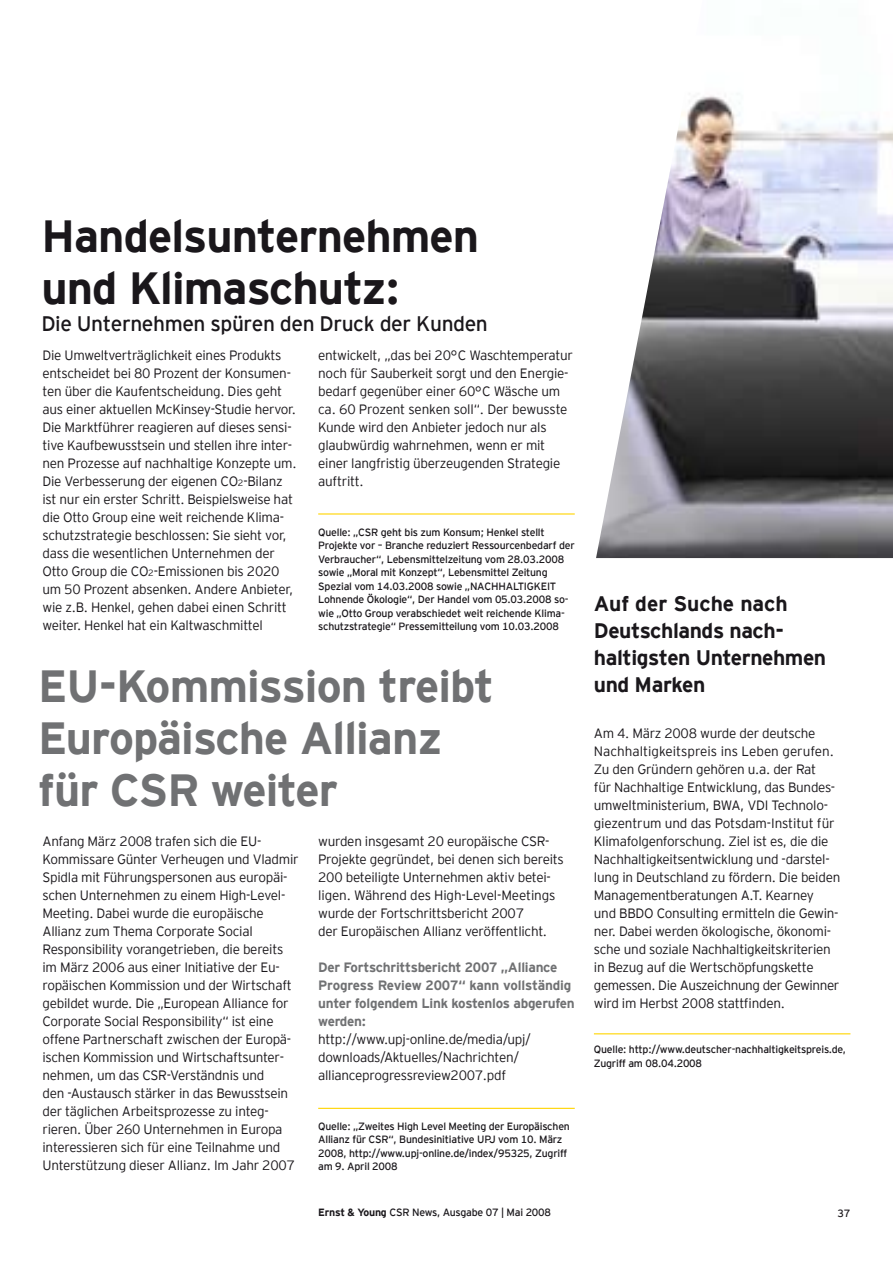
<style>
.page{position:relative;width:893px;height:1263px;background:#fff}
.page>*{position:absolute;margin:0;border:0;box-sizing:border-box;transform-origin:0 0}
.t1{font:700 45px/51.8px "EY Interstate";letter-spacing:-.02em;color:#707173}
.t2{font:700 45px/51.8px "EY Interstate";letter-spacing:-.02em;color:#1a171b}
.t3{font:700 21px/27px "EY Interstate";letter-spacing:-.02em;color:#1a171b}
.t4{font:21px "EY Interstate";letter-spacing:-.02em;color:#1a171b}
.t5{font:300 13.5px/18px "EY Interstate";letter-spacing:-.02em;color:#1a171b}
.t6{font:700 13.5px/18px "EY Interstate";letter-spacing:-.02em;color:#707173}
.t7{font:10.5px/13.5px "EY Interstate";letter-spacing:-.02em;color:#1a171b}
.s1{font-size:9px}
.s2{font-weight:700}
</style>
<div class="page">
<img style="left:596px;top:95px;width:297px;height:463px">
<hr style="left:318px;top:1108px;width:257px;height:1px;background:#ffd500">
<hr style="left:318px;top:513px;width:257px;height:1px;background:#ffd500">
<hr style="left:594px;top:1033px;width:256px;height:1px;background:#ffd500">
<h1 class="t2" style="left:41px;top:207px;width:439px">Handelsunternehmen und Klimaschutz:</h1>
<h2 class="t4" style="left:41px;top:308px;width:448px">Die Unternehmen spüren den Druck der Kunden</h2>
<p class="t5" style="left:43px;top:345px;width:256px">Die Umweltverträglichkeit eines Produkts entscheidet bei 80 Prozent der Konsumen&shy;ten über die Kaufentscheidung. Dies geht aus einer aktuellen McKinsey-Studie hervor.<br>Die Marktführer reagieren auf dieses sensi&shy;tive Kaufbewusstsein und stellen ihre inter&shy;nen Prozesse auf nachhaltige Konzepte um.<br>Die Verbesserung der eigenen CO<span class="s1">2</span>-Bilanz ist nur ein erster Schritt. Beispielsweise hat die Otto Group eine weit reichende Klima&shy;schutzstrategie beschlossen: Sie sieht vor, dass die wesentlichen Unternehmen der Otto Group die CO<span class="s1">2</span>-Emissionen bis 2020 um 50 Prozent absenken. Andere Anbieter, wie z.B. Henkel, gehen dabei einen Schritt weiter. Henkel hat ein Kaltwaschmittel</p>
<p class="t5" style="left:318px;top:345px;width:256px">entwickelt, „das bei 20°C Waschtemperatur noch für Sauberkeit sorgt und den Energie&shy;bedarf gegenüber einer 60°C Wäsche um ca. 60 Prozent senken soll“. Der bewusste Kunde wird den Anbieter jedoch nur als glaubwürdig wahrnehmen, wenn er mit einer langfristig überzeugenden Strategie auftritt.</p>
<p class="t7" style="left:318px;top:524px;width:258px">Quelle: „CSR geht bis zum Konsum; Henkel stellt Projekte vor – Branche reduziert Ressourcenbedarf der Verbraucher“, Lebensmittelzeitung vom 28.03.2008 sowie „Moral mit Konzept“, Lebensmittel Zeitung Spezial vom 14.03.2008 sowie „NACHHALTIGKEIT Lohnende Ökologie“, Der Handel vom 05.03.2008 so&shy;wie „Otto Group verabschiedet weit reichende Klima&shy;schutzstrategie“ Pressemitteilung vom 10.03.2008</p>
<h1 class="t1" style="left:38px;top:657px;width:457px">EU-Kommission treibt<br>Europäische Allianz für CSR weiter</h1>
<p class="t5" style="left:318px;top:831px;width:247px">wurden insgesamt 20 europäische CSR-Projekte gegründet, bei denen sich bereits 200 beteiligte Unternehmen aktiv betei&shy;ligen. Während des High-Level-Meetings wurde der Fortschrittsbericht 2007<br>der Europäischen Allianz veröffentlicht.</p>
<p class="t6" style="left:318px;top:957px;width:258px">Der Fortschrittsbericht 2007 „Alliance Progress Review 2007“ kann vollständig unter folgendem Link kostenlos abgerufen werden:</p>
<p class="t5" style="left:318px;top:1029px;width:214px">http://www.upj-online.de/media/upj/ downloads/Aktuelles/Nachrichten/ allianceprogressreview2007.pdf</p>
<p class="t7" style="left:318px;top:1118px;width:253px">Quelle: „Zweites High Level Meeting der Europäischen Allianz für CSR“, Bundesinitiative UPJ vom 10. März 2008, http://www.upj-online.de/index/95325, Zugriff am 9. April 2008</p>
<p class="t5" style="left:43px;top:831px;width:258px">Anfang März 2008 trafen sich die EU-Kommissare Günter Verheugen und Vladmir Spidla mit Führungspersonen aus europäi&shy;schen Unternehmen zu einem High-Level-Meeting. Dabei wurde die europäische Allianz zum Thema Corporate Social Responsibility vorangetrieben, die bereits im März 2006 aus einer Initiative der Eu&shy;ropäischen Kommission und der Wirtschaft gebildet wurde. Die „European Alliance for Corporate Social Responsibility“ ist eine offene Partnerschaft zwischen der Europä&shy;ischen Kommission und Wirtschaftsunter&shy;nehmen, um das CSR-Verständnis und<br>den -Austausch stärker in das Bewusstsein der täglichen Arbeitsprozesse zu integ&shy;rieren. Über 260 Unternehmen in Europa interessieren sich für eine Teilnahme und Unterstützung dieser Allianz. Im Jahr 2007</p>
<h2 class="t3" style="left:594px;top:589px;width:234px">Auf der Suche nach<br>Deutschlands nach&shy;haltigsten Unternehmen und Marken</h2>
<p class="t5" style="left:594px;top:723px;width:248px">Am 4. März 2008 wurde der deutsche Nachhaltigkeitspreis ins Leben gerufen.<br>Zu den Gründern gehören u.a. der Rat<br>für Nachhaltige Entwicklung, das Bundes&shy;umweltministerium, BWA, VDI Technolo&shy;giezentrum und das Potsdam-Institut für Klimafolgenforschung. Ziel ist es, die die Nachhaltigkeitsentwicklung und -darstel&shy;lung in Deutschland zu fördern. Die beiden Managementberatungen A.T. Kearney<br>und BBDO Consulting ermitteln die Gewin&shy;ner. Dabei werden ökologische, ökonomi&shy;sche und soziale Nachhaltigkeitskriterien in Bezug auf die Wertschöpfungskette gemessen. Die Auszeichnung der Gewinner wird im Herbst 2008 stattfinden.</p>
<p class="t7" style="left:594px;top:1042px;width:254px">Quelle: http://www.deutscher-nachhaltigkeitspreis.de,<br>Zugriff am 08.04.2008</p>
<p class="t7" style="left:318px;top:1204px;width:234px"><span class="s2">Ernst &amp; Young</span> CSR News, Ausgabe 07 | Mai 2008</p>
<p class="t7" style="left:838px;top:1206px;width:14px">37</p>
</div>
